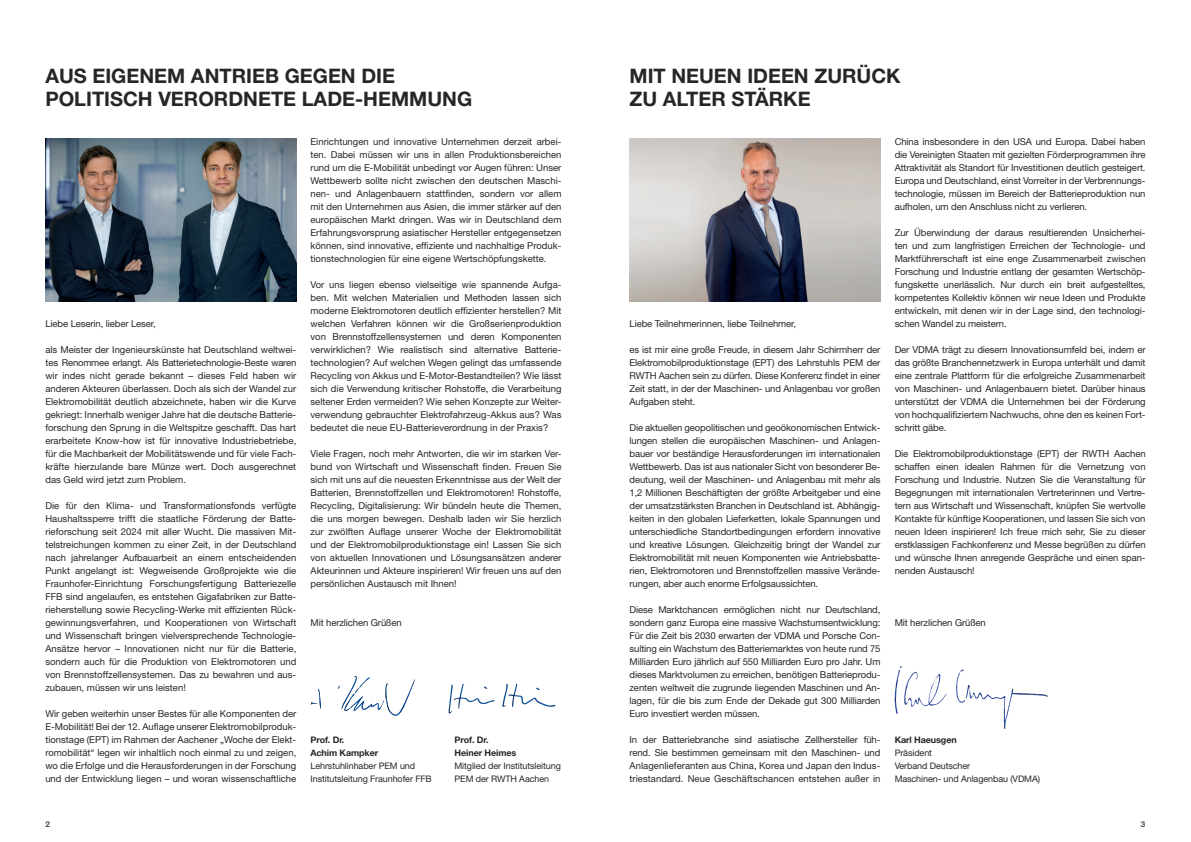
<style>
.page{position:relative;width:1191px;height:842px;background:#fff}
.page>*{position:absolute;margin:0;border:0;box-sizing:border-box;transform-origin:0 0}
.t1{font:700 20px/23px "Helvetica Neue LT Std";color:#282526}
.t2{font:9.5px/13px "Helvetica Neue LT Std";letter-spacing:-.01em;color:#282526;text-align:justify}
.t3{font:9px/13px "Helvetica Neue LT Std";letter-spacing:-.01em;color:#282526}
.t4{font:700 9px "Helvetica Neue LT Std";letter-spacing:-.01em;color:#282526}
.t5{font:700 8px "Helvetica Neue LT Std";color:#4b4c4d}
</style>
<div class="page">
<svg style="left:311px;top:676px;width:104px;height:40px"></svg>
<svg style="left:502px;top:683px;width:53px;height:24px"></svg>
<svg style="left:448px;top:684px;width:47px;height:29px"></svg>
<img style="left:45px;top:138px;width:251px;height:163px">
<svg style="left:894px;top:666px;width:52px;height:48px"></svg>
<svg style="left:956px;top:669px;width:91px;height:60px"></svg>
<img style="left:629px;top:138px;width:251px;height:163px">
<h1 class="t1" style="left:45px;top:64px;width:428px">AUS EIGENEM ANTRIEB GEGEN DIE<br>POLITISCH VERORDNETE LADE-HEMMUNG</h1>
<p class="t2" style="left:45px;top:317px;width:112px">Liebe Leserin, lieber Leser,</p>
<p class="t2" style="left:45px;top:343px;width:252px">als Meister der Ingenieurskünste hat Deutschland weltwei&shy;tes Renommee erlangt. Als Batterietechnologie-Beste waren wir indes nicht gerade bekannt – dieses Feld haben wir anderen Akteuren überlassen. Doch als sich der Wandel zur Elektromobilität deutlich abzeichnete, haben wir die Kurve gekriegt: Innerhalb weniger Jahre hat die deutsche Batterie&shy;forschung den Sprung in die Weltspitze geschafft. Das hart erarbeitete Know-how ist für innovative Industriebetriebe, für die Machbarkeit der Mobilitätswende und für viele Fach&shy;kräfte hierzulande bare Münze wert. Doch ausgerechnet das Geld wird jetzt zum Problem.</p>
<p class="t2" style="left:45px;top:499px;width:252px">Die für den Klima- und Transformationsfonds verfügte Haushaltssperre trifft die staatliche Förderung der Batte&shy;rieforschung seit 2024 mit aller Wucht. Die massiven Mit&shy;telstreichungen kommen zu einer Zeit, in der Deutschland nach jahrelanger Aufbauarbeit an einem entscheidenden Punkt angelangt ist: Wegweisende Großprojekte wie die Fraunhofer-Einrichtung Forschungsfertigung Batteriezelle FFB sind angelaufen, es entstehen Gigafabriken zur Batte&shy;rieherstellung sowie Recycling-Werke mit effizienten Rück&shy;gewinnungsverfahren, und Kooperationen von Wirtschaft und Wissenschaft bringen vielversprechende Technologie-Ansätze hervor – Innovationen nicht nur für die Batterie, sondern auch für die Produktion von Elektromotoren und von Brennstoffzellensystemen. Das zu bewahren und aus&shy;zubauen, müssen wir uns leisten!</p>
<p class="t2" style="left:45px;top:707px;width:252px">Wir geben weiterhin unser Bestes für alle Komponenten der E-Mobilität! Bei der 12. Auflage unserer Elektromobilproduk&shy;tionstage (EPT) im Rahmen der Aachener „Woche der Elekt&shy;romobilität“ legen wir inhaltlich noch einmal zu und zeigen, wo die Erfolge und die Herausforderungen in der Forschung und der Entwicklung liegen – und woran wissenschaftliche</p>
<p class="t2" style="left:310px;top:135px;width:252px">Einrichtungen und innovative Unternehmen derzeit arbei&shy;ten. Dabei müssen wir uns in allen Produktionsbereichen rund um die E-Mobilität unbedingt vor Augen führen: Unser Wettbewerb sollte nicht zwischen den deutschen Maschi&shy;nen- und Anlagenbauern stattfinden, sondern vor allem mit den Unternehmen aus Asien, die immer stärker auf den europäischen Markt dringen. Was wir in Deutschland dem Erfahrungsvorsprung asiatischer Hersteller entgegensetzen können, sind innovative, effiziente und nachhaltige Produk&shy;tionstechnologien für eine eigene Wertschöpfungskette.</p>
<p class="t2" style="left:310px;top:278px;width:252px">Vor uns liegen ebenso vielseitige wie spannende Aufga&shy;ben. Mit welchen Materialien und Methoden lassen sich moderne Elektromotoren deutlich effizienter herstellen? Mit welchen Verfahren können wir die Großserienproduktion von Brennstoffzellensystemen und deren Komponenten verwirklichen? Wie realistisch sind alternative Batterie&shy;technologien? Auf welchen Wegen gelingt das umfassende Recycling von Akkus und E-Motor-Bestandteilen? Wie lässt sich die Verwendung kritischer Rohstoffe, die Verarbeitung seltener Erden vermeiden? Wie sehen Konzepte zur Weiter&shy;verwendung gebrauchter Elektrofahrzeug-Akkus aus? Was bedeutet die neue EU-Batterieverordnung in der Praxis?</p>
<p class="t2" style="left:310px;top:447px;width:252px">Viele Fragen, noch mehr Antworten, die wir im starken Ver&shy;bund von Wirtschaft und Wissenschaft finden. Freuen Sie sich mit uns auf die neuesten Erkenntnisse aus der Welt der Batterien, Brennstoffzellen und Elektromotoren! Rohstoffe, Recycling, Digitalisierung: Wir bündeln heute die Themen, die uns morgen bewegen. Deshalb laden wir Sie herzlich zur zwölften Auflage unserer Woche der Elektromobilität und der Elektromobilproduktionstage ein! Lassen Sie sich von aktuellen Innovationen und Lösungsansätzen anderer Akteurinnen und Akteure inspirieren! Wir freuen uns auf den persönlichen Austausch mit Ihnen!</p>
<p class="t2" style="left:310px;top:616px;width:93px">Mit herzlichen Grüßen</p>
<p class="t4" style="left:310px;top:735px;width:35px">Prof. Dr.</p>
<p class="t4" style="left:454px;top:735px;width:35px">Prof. Dr.</p>
<p class="t4" style="left:310px;top:748px;width:69px">Achim Kampker</p>
<p class="t4" style="left:454px;top:748px;width:63px">Heiner Heimes</p>
<p class="t3" style="left:310px;top:760px;width:106px">Lehrstuhlinhaber PEM und</p>
<p class="t3" style="left:454px;top:760px;width:108px">Mitglied der Institutsleitung</p>
<p class="t3" style="left:310px;top:773px;width:123px">Institutsleitung Fraunhofer FFB</p>
<p class="t3" style="left:454px;top:773px;width:96px">PEM der RWTH Aachen</p>
<h1 class="t1" style="left:629px;top:64px;width:273px">MIT NEUEN IDEEN ZURÜCK<br>ZU ALTER STÄRKE</h1>
<p class="t2" style="left:629px;top:317px;width:168px">Liebe Teilnehmerinnen, liebe Teilnehmer,</p>
<p class="t2" style="left:629px;top:343px;width:252px">es ist mir eine große Freude, in diesem Jahr Schirmherr der Elektromobilproduktionstage (EPT) des Lehrstuhls PEM der RWTH Aachen sein zu dürfen. Diese Konferenz findet in einer Zeit statt, in der der Maschinen- und Anlagenbau vor großen Aufgaben steht.</p>
<p class="t2" style="left:629px;top:421px;width:252px">Die aktuellen geopolitischen und geoökonomischen Entwick&shy;lungen stellen die europäischen Maschinen- und Anlagen&shy;bauer vor beständige Herausforderungen im internationalen Wettbewerb. Das ist aus nationaler Sicht von besonderer Be&shy;deutung, weil der Maschinen- und Anlagenbau mit mehr als 1,2 Millionen Beschäftigten der größte Arbeitgeber und eine der umsatzstärksten Branchen in Deutschland ist. Abhängig&shy;keiten in den globalen Lieferketten, lokale Spannungen und unterschiedliche Standortbedingungen erfordern innovative und kreative Lösungen. Gleichzeitig bringt der Wandel zur Elektromobilität mit neuen Komponenten wie Antriebsbatte&shy;rien, Elektromotoren und Brennstoffzellen massive Verände&shy;rungen, aber auch enorme Erfolgsaussichten.</p>
<p class="t2" style="left:629px;top:603px;width:252px">Diese Marktchancen ermöglichen nicht nur Deutschland, sondern ganz Europa eine massive Wachstumsentwicklung:<br>Für die Zeit bis 2030 erwarten der VDMA und Porsche Con&shy;sulting ein Wachstum des Batteriemarktes von heute rund 75<br>Milliarden Euro jährlich auf 550 Milliarden Euro pro Jahr. Um dieses Marktvolumen zu erreichen, benötigen Batterieprodu&shy;zenten weltweit die zugrunde liegenden Maschinen und An&shy;lagen, für die bis zum Ende der Dekade gut 300 Milliarden Euro investiert werden müssen.</p>
<p class="t2" style="left:629px;top:733px;width:252px">In der Batteriebranche sind asiatische Zellhersteller füh&shy;rend. Sie bestimmen gemeinsam mit den Maschinen- und Anlagenlieferanten aus China, Korea und Japan den Indus&shy;triestandard. Neue Geschäftschancen entstehen außer in</p>
<p class="t2" style="left:894px;top:135px;width:252px">China insbesondere in den USA und Europa. Dabei haben die Vereinigten Staaten mit gezielten Förderprogrammen ihre Attraktivität als Standort für Investitionen deutlich gesteigert.<br>Europa und Deutschland, einst Vorreiter in der Verbrennungs&shy;technologie, müssen im Bereich der Batterieproduktion nun aufholen, um den Anschluss nicht zu verlieren.</p>
<p class="t2" style="left:894px;top:226px;width:252px">Zur Überwindung der daraus resultierenden Unsicherhei&shy;ten und zum langfristigen Erreichen der Technologie- und Marktführerschaft ist eine enge Zusammenarbeit zwischen Forschung und Industrie entlang der gesamten Wertschöp&shy;fungskette unerlässlich. Nur durch ein breit aufgestelltes, kompetentes Kollektiv können wir neue Ideen und Produkte entwickeln, mit denen wir in der Lage sind, den technologi&shy;schen Wandel zu meistern.</p>
<p class="t2" style="left:894px;top:343px;width:252px">Der VDMA trägt zu diesem Innovationsumfeld bei, indem er das größte Branchennetzwerk in Europa unterhält und damit eine zentrale Plattform für die erfolgreiche Zusammenarbeit von Maschinen- und Anlagenbauern bietet. Darüber hinaus unterstützt der VDMA die Unternehmen bei der Förderung von hochqualifiziertem Nachwuchs, ohne den es keinen Fort&shy;schritt gäbe.</p>
<p class="t2" style="left:894px;top:447px;width:252px">Die Elektromobilproduktionstage (EPT) der RWTH Aachen schaffen einen idealen Rahmen für die Vernetzung von Forschung und Industrie. Nutzen Sie die Veranstaltung für Begegnungen mit internationalen Vertreterinnen und Vertre&shy;tern aus Wirtschaft und Wissenschaft, knüpfen Sie wertvolle Kontakte für künftige Kooperationen, und lassen Sie sich von neuen Ideen inspirieren! Ich freue mich sehr, Sie zu dieser erstklassigen Fachkonferenz und Messe begrüßen zu dürfen und wünsche Ihnen anregende Gespräche und einen span&shy;nenden Austausch!</p>
<p class="t2" style="left:894px;top:616px;width:93px">Mit herzlichen Grüßen</p>
<p class="t4" style="left:894px;top:735px;width:64px">Karl Haeusgen</p>
<p class="t3" style="left:894px;top:747px;width:147px">Präsident<br>Verband Deutscher<br>Maschinen- und Anlagenbau (VDMA)</p>
<p class="t5" style="left:45px;top:819px;width:6px">2</p>
<p class="t5" style="left:1140px;top:819px;width:6px">3</p>
</div>
